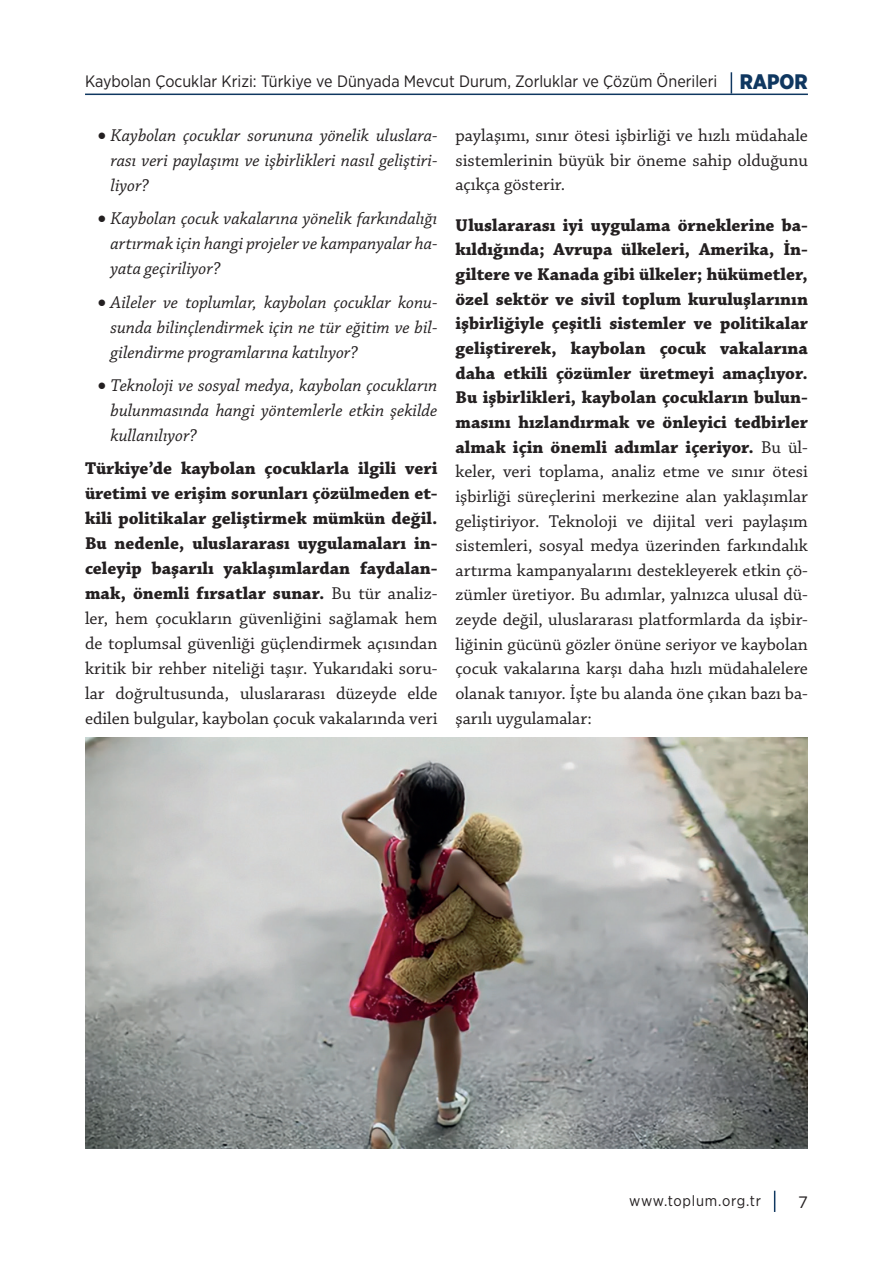
<style>
.page{position:relative;width:893px;height:1263px;background:#fff}
.page>*{position:absolute;margin:0;border:0;box-sizing:border-box;transform-origin:0 0}
.t1{font:18px/24.6px "Chaparral Pro";color:#231f20;text-align:justify}
.t2{font:italic 18px/24.9px "Chaparral Pro";color:#231f20;text-align:justify}
.t3{font:16.5px "Gotham Narrow";color:#231f20}
.t4{font:16.5px "Gotham";color:#231f20}
.t5{font:15px "Gotham Narrow";letter-spacing:.05em;color:#231f20}
.s1{font-weight:900;font-size:21px;color:#0f3760}
.s2{font-weight:700}
</style>
<div class="page">
<hr style="left:85px;top:94px;width:723px;height:1px;background:#0f3760">
<svg style="left:731px;top:72px;width:1px;height:22px"></svg>
<svg style="left:774px;top:1191px;width:1px;height:21px"></svg>
<img style="left:85px;top:737px;width:723px;height:411px">
<p class="t3" style="left:85px;top:71px;width:724px">Kaybolan Çocuklar Krizi: Türkiye ve Dünyada Mevcut Durum, Zorluklar ve Çözüm Önerileri <span class="s1">RAPOR</span></p>
<p class="t2" style="left:111px;top:123px;width:328px;text-indent:-13px">• Kaybolan çocuklar sorununa yönelik uluslara&shy;rası veri paylaşımı ve işbirlikleri nasıl geliştiri&shy;liyor?</p>
<p class="t2" style="left:111px;top:207px;width:328px;text-indent:-13px">• Kaybolan çocuk vakalarına yönelik farkındalığı artırmak için hangi projeler ve kampanyalar ha&shy;yata geçiriliyor?</p>
<p class="t2" style="left:111px;top:290px;width:328px;text-indent:-13px">• Aileler ve toplumlar, kaybolan çocuklar konu&shy;sunda bilinçlendirmek için ne tür eğitim ve bil&shy;gilendirme programlarına katılıyor?</p>
<p class="t2" style="left:111px;top:373px;width:328px;text-indent:-13px">• Teknoloji ve sosyal medya, kaybolan çocukların bulunmasında hangi yöntemlerle etkin şekilde kullanılıyor?</p>
<p class="t1" style="left:85px;top:457px;width:354px"><span class="s2">Türkiye’de kaybolan çocuklarla ilgili veri üretimi ve erişim sorunları çözülmeden et&shy;kili politikalar geliştirmek mümkün değil.<br>Bu nedenle, uluslararası uygulamaları in&shy;celeyip başarılı yaklaşımlardan faydalan&shy;mak, önemli fırsatlar sunar.</span> Bu tür analiz&shy;ler, hem çocukların güvenliğini sağlamak hem de toplumsal güvenliği güçlendirmek açısından kritik bir rehber niteliği taşır. Yukarıdaki soru&shy;lar doğrultusunda, uluslararası düzeyde elde edilen bulgular, kaybolan çocuk vakalarında veri</p>
<p class="t1" style="left:455px;top:124px;width:354px">paylaşımı, sınır ötesi işbirliği ve hızlı müdahale sistemlerinin büyük bir öneme sahip olduğunu açıkça gösterir.</p>
<p class="t1" style="left:455px;top:213px;width:354px"><span class="s2">Uluslararası iyi uygulama örneklerine ba&shy;kıldığında; Avrupa ülkeleri, Amerika, İn&shy;giltere ve Kanada gibi ülkeler; hükümetler, özel sektör ve sivil toplum kuruluşlarının işbirliğiyle çeşitli sistemler ve politikalar geliştirerek, kaybolan çocuk vakalarına daha etkili çözümler üretmeyi amaçlıyor.<br>Bu işbirlikleri, kaybolan çocukların bulun&shy;masını hızlandırmak ve önleyici tedbirler almak için önemli adımlar içeriyor.</span> Bu ül&shy;keler, veri toplama, analiz etme ve sınır ötesi işbirliği süreçlerini merkezine alan yaklaşımlar geliştiriyor. Teknoloji ve dijital veri paylaşım sistemleri, sosyal medya üzerinden farkındalık artırma kampanyalarını destekleyerek etkin çö&shy;zümler üretiyor. Bu adımlar, yalnızca ulusal dü&shy;zeyde değil, uluslararası platformlarda da işbir&shy;liğinin gücünü gözler önüne seriyor ve kaybolan çocuk vakalarına karşı daha hızlı müdahalelere olanak tanıyor. İşte bu alanda öne çıkan bazı ba&shy;şarılı uygulamalar:</p>
<p class="t5" style="left:629px;top:1192px;width:133px">www.toplum.org.tr</p>
<p class="t4" style="left:798px;top:1191px;width:11px">7</p>
</div>
